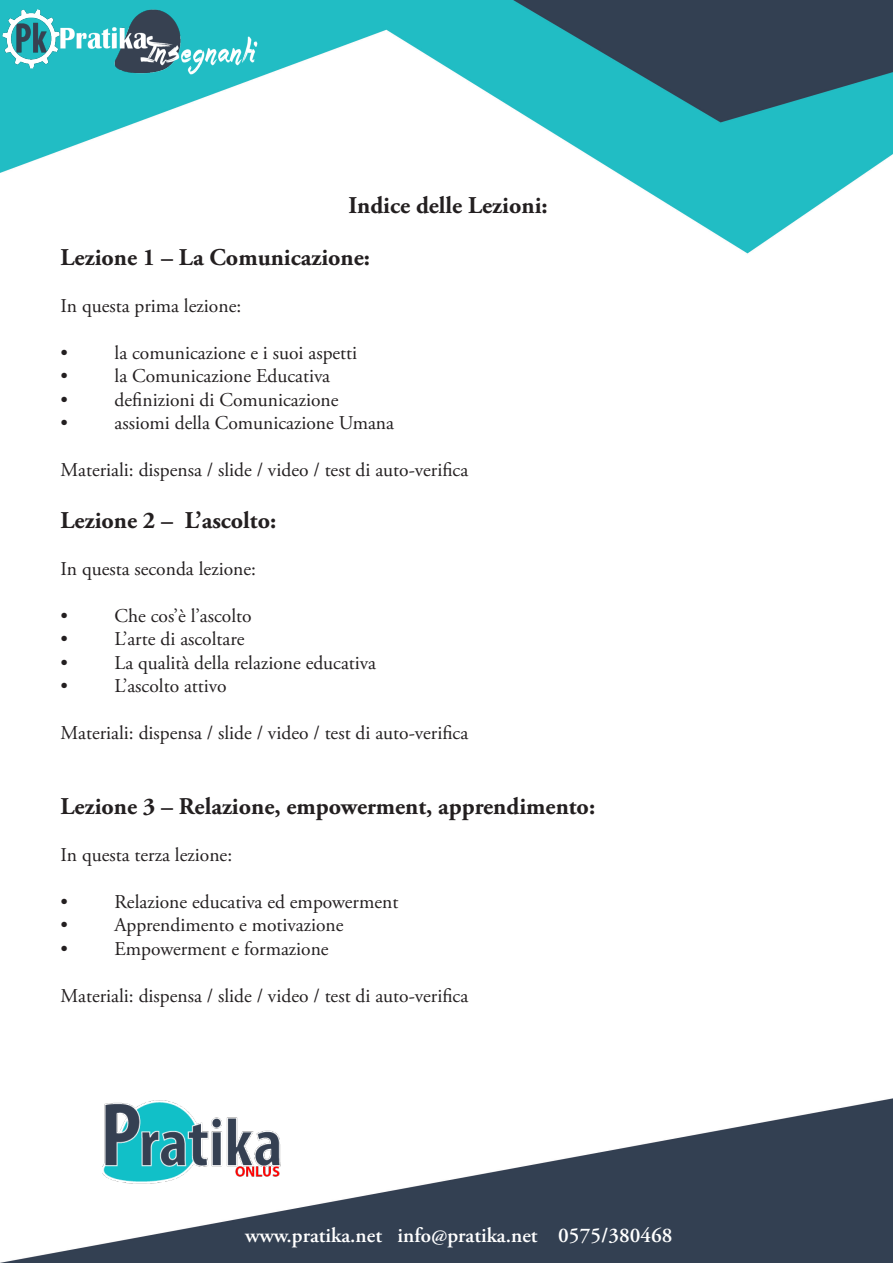
<style>
.page{position:relative;width:893px;height:1263px;background:#fff}
.page>*{position:absolute;margin:0;border:0;box-sizing:border-box;transform-origin:0 0}
.titolo{font:700 24px "Adobe Garamond Pro";color:#231f20}
.t1{font:600 21px "Adobe Garamond Pro";color:#fff}
.testo{font:19.5px "Adobe Garamond Pro";color:#231f20}
</style>
<div class="page">
<img style="left:0;top:0;width:893px;height:1263px">
<img style="left:0;top:1px;width:264px;height:83px">
<img style="left:103px;top:1099px;width:179px;height:85px">
<p class="titolo" style="left:349px;top:192px;width:201px">Indice delle Lezioni:</p>
<p class="titolo" style="left:61px;top:244px;width:311px">Lezione 1 – La Comunicazione:</p>
<p class="testo" style="left:61px;top:294px;width:182px">In questa prima lezione:</p>
<p class="testo" style="left:61px;top:341px;width:298px">• la comunicazione e i suoi aspetti</p>
<p class="testo" style="left:61px;top:364px;width:271px">• la Comunicazione Educativa</p>
<p class="testo" style="left:61px;top:388px;width:279px">• definizioni di Comunicazione</p>
<p class="testo" style="left:61px;top:411px;width:335px">• assiomi della Comunicazione Umana</p>
<p class="testo" style="left:61px;top:458px;width:409px">Materiali: dispensa / slide / video / test di auto-verifica</p>
<p class="titolo" style="left:61px;top:507px;width:217px">Lezione 2 – L’ascolto:</p>
<p class="testo" style="left:61px;top:557px;width:197px">In questa seconda lezione:</p>
<p class="testo" style="left:61px;top:604px;width:193px">• Che cos’è l’ascolto</p>
<p class="testo" style="left:61px;top:627px;width:185px">• L’arte di ascoltare</p>
<p class="testo" style="left:61px;top:651px;width:317px">• La qualità della relazione educativa</p>
<p class="testo" style="left:61px;top:674px;width:168px">• L’ascolto attivo</p>
<p class="testo" style="left:61px;top:721px;width:409px">Materiali: dispensa / slide / video / test di auto-verifica</p>
<p class="titolo" style="left:61px;top:793px;width:536px">Lezione 3 – Relazione, empowerment, apprendimento:</p>
<p class="testo" style="left:61px;top:843px;width:173px">In questa terza lezione:</p>
<p class="testo" style="left:61px;top:890px;width:339px">• Relazione educativa ed empowerment</p>
<p class="testo" style="left:61px;top:913px;width:284px">• Apprendimento e motivazione</p>
<p class="testo" style="left:61px;top:937px;width:270px">• Empowerment e formazione</p>
<p class="testo" style="left:61px;top:984px;width:409px">Materiali: dispensa / slide / video / test di auto-verifica</p>
<p class="t1" style="left:245px;top:1223px;width:429px">www.pratika.net info@pratika.net 0575/380468</p>
</div>
